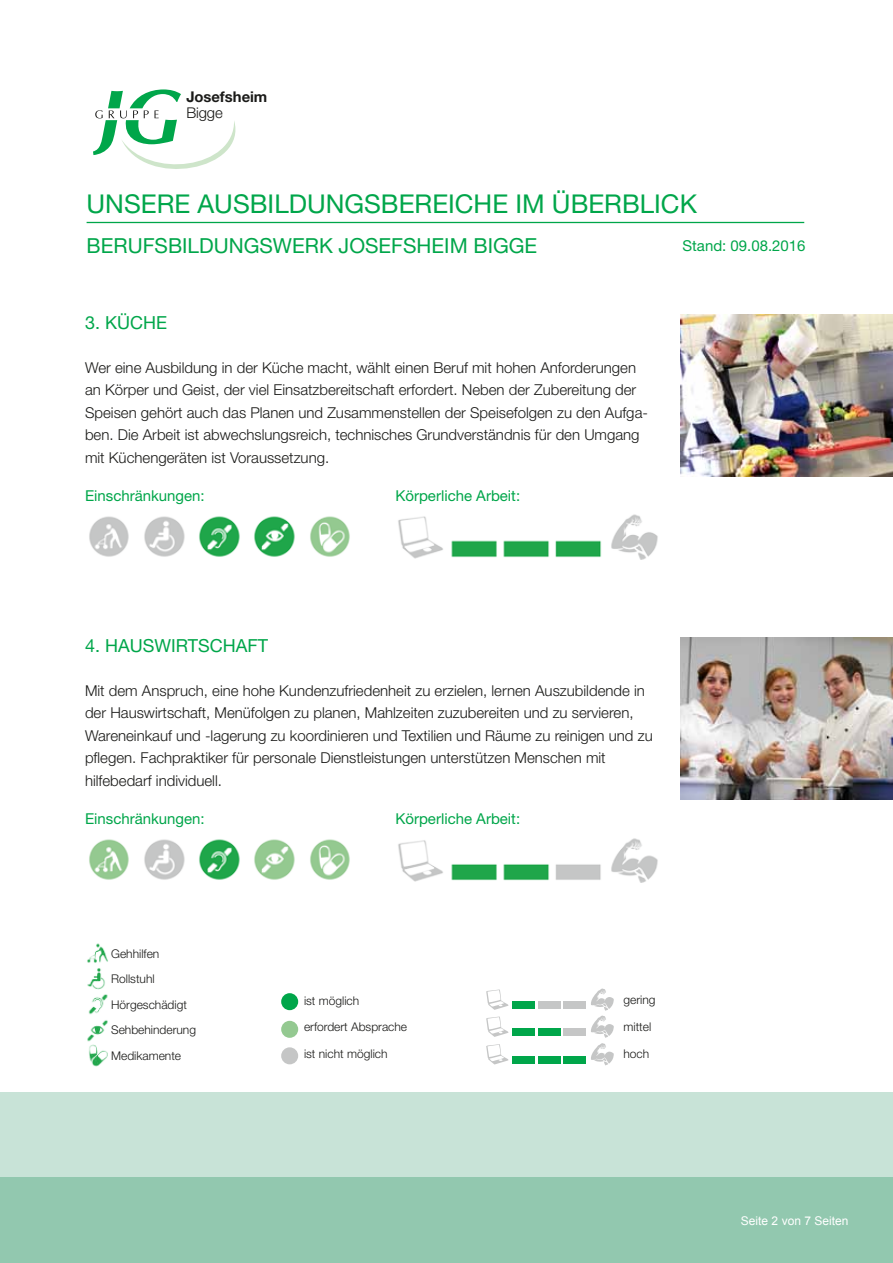
<style>
.page{position:relative;width:893px;height:1263px;background:#fff}
.page>*{position:absolute;margin:0;border:0;box-sizing:border-box;transform-origin:0 0}
.t1{font:25.95px "Helvetica Neue";color:#00a64a}
.t2{font:20.7px "Helvetica Neue";color:#00a64a}
.t3{font:18px "Helvetica Neue";color:#00a64a}
.t4{font:300 15px/22.5px "Helvetica Neue";color:#1a1a18}
.t5{font:15px "Helvetica Neue";color:#00a64a}
.t6{font:700 14.85px "Helvetica Neue";letter-spacing:-.005em;color:#1a1a18}
.t7{font:300 14.85px "Helvetica Neue";letter-spacing:-.01em;color:#1a1a18}
.t8{font:300 12px/25.5px "Helvetica Neue";color:#1a1a18}
.t9{font:12px "Arial";color:#fff}
</style>
<div class="page">
<svg style="left:93px;top:89px;width:143px;height:80px"></svg>
<div style="left:0;top:1178px;width:893px;height:85px;background:#92c8af"></div>
<div style="left:0;top:1093px;width:893px;height:85px;background:#c8e3d7"></div>
<hr style="left:87px;top:222px;width:717px;height:1px;background:#00a64a">
<img style="left:680px;top:315px;width:213px;height:161px">
<img style="left:89px;top:516px;width:40px;height:41px">
<img style="left:144px;top:516px;width:41px;height:41px">
<img style="left:199px;top:516px;width:41px;height:41px">
<img style="left:254px;top:516px;width:41px;height:41px">
<img style="left:398px;top:514px;width:260px;height:45px">
<img style="left:680px;top:638px;width:213px;height:161px">
<div style="left:281px;top:993px;width:17px;height:17px;background:#00a64a;border-radius:50%"></div>
<div style="left:281px;top:1047px;width:17px;height:17px;background:#c5c6c6;border-radius:50%"></div>
<div style="left:281px;top:1021px;width:17px;height:17px;background:#94c991;border-radius:50%"></div>
<img style="left:87px;top:943px;width:21px;height:124px">
<div style="left:512px;top:1001px;width:23px;height:8px;background:#00a64a"></div>
<div style="left:538px;top:1001px;width:22px;height:8px;background:#c5c6c6"></div>
<div style="left:564px;top:1001px;width:22px;height:8px;background:#c5c6c6"></div>
<svg style="left:486px;top:989px;width:23px;height:21px"></svg>
<div style="left:512px;top:1028px;width:23px;height:8px;background:#00a64a"></div>
<div style="left:538px;top:1028px;width:22px;height:8px;background:#00a64a"></div>
<div style="left:564px;top:1028px;width:22px;height:8px;background:#c5c6c6"></div>
<svg style="left:486px;top:1016px;width:23px;height:21px"></svg>
<div style="left:512px;top:1056px;width:23px;height:8px;background:#00a64a"></div>
<div style="left:538px;top:1056px;width:22px;height:8px;background:#00a64a"></div>
<div style="left:564px;top:1056px;width:22px;height:8px;background:#00a64a"></div>
<svg style="left:486px;top:1044px;width:23px;height:20px"></svg>
<svg style="left:591px;top:988px;width:23px;height:77px"></svg>
<img style="left:310px;top:516px;width:40px;height:41px">
<img style="left:89px;top:839px;width:40px;height:41px">
<img style="left:144px;top:839px;width:41px;height:41px">
<img style="left:199px;top:839px;width:41px;height:41px">
<img style="left:254px;top:839px;width:41px;height:41px">
<img style="left:398px;top:838px;width:260px;height:44px">
<img style="left:310px;top:839px;width:40px;height:41px">
<p class="t6" style="left:187px;top:88px;width:82px">Josefsheim</p>
<p class="t7" style="left:187px;top:104px;width:38px">Bigge</p>
<h1 class="t1" style="left:87px;top:189px;width:612px">UNSERE AUSBILDU NGSBEREICHE IM ÜBERBLICK</h1>
<h2 class="t2" style="left:87px;top:233px;width:452px">BERU FSBILDU NGSWERK JOSEFSHEIM BIGGE</h2>
<p class="t5" style="left:682px;top:236px;width:125px">STAND: 09.08.2016</p>
<p class="t3" style="left:85px;top:312px;width:84px">3. KÜCHE</p>
<p class="t4" style="left:85px;top:356px;width:564px">Wer eine Ausbildung in der Küche macht, wählt einen Beruf mit hohen Anforderungen an Körper und Geist, der viel Einsatzbereitschaft erfordert. Neben der Zubereitung der Speisen gehört auch das Planen und Zusammenstellen der Speisefolgen zu den Aufga&shy;ben. Die Arbeit ist abwechslungsreich, technisches Grundverständnis für den Umgang mit Küchengeräten ist Voraussetzung.</p>
<p class="t5" style="left:85px;top:486px;width:121px">EINSCHRÄNKUNGEN:</p>
<p class="t5" style="left:395px;top:486px;width:126px">KÖRPERLICHE ARBEIT:</p>
<p class="t3" style="left:85px;top:635px;width:33px">4. HAU</p>
<p class="t3" style="left:143px;top:635px;width:122px">SWIRTSCHAFT</p>
<p class="t4" style="left:85px;top:679px;width:569px">Mit dem Anspruch, eine hohe Kundenzufriedenheit zu erzielen, lernen Auszubildende in der Hauswirtschaft, Menüfolgen zu planen, Mahlzeiten zuzubereiten und zu servieren, Wareneinkauf und -lagerung zu koordinieren und Textilien und Räume zu reinigen und zu pflegen. Fachpraktiker für personale Dienstleistungen unterstützen Menschen mit hilfebedarf individuell.</p>
<p class="t5" style="left:85px;top:810px;width:121px">EINSCHRÄNKUNGEN:</p>
<p class="t5" style="left:395px;top:810px;width:126px">KÖRPERLICHE ARBEIT:</p>
<p class="t8" style="left:111px;top:940px;width:86px">Gehhilfen<br>Rollstuhl<br>Hörgeschädigt<br>Sehbehinderung<br>Medikamente</p>
<p class="t8" style="left:304px;top:987px;width:57px">ist möglich</p>
<p class="t8" style="left:304px;top:1014px;width:105px">erfordert Absprache</p>
<p class="t8" style="left:304px;top:1041px;width:85px">ist nicht möglich</p>
<p class="t8" style="left:623px;top:987px;width:34px">gering</p>
<p class="t8" style="left:623px;top:1014px;width:29px">mittel</p>
<p class="t8" style="left:623px;top:1040px;width:27px">hoch</p>
<p class="t9" style="left:741px;top:1213px;width:109px">Seite 2 von 7 Seiten</p>
</div>
